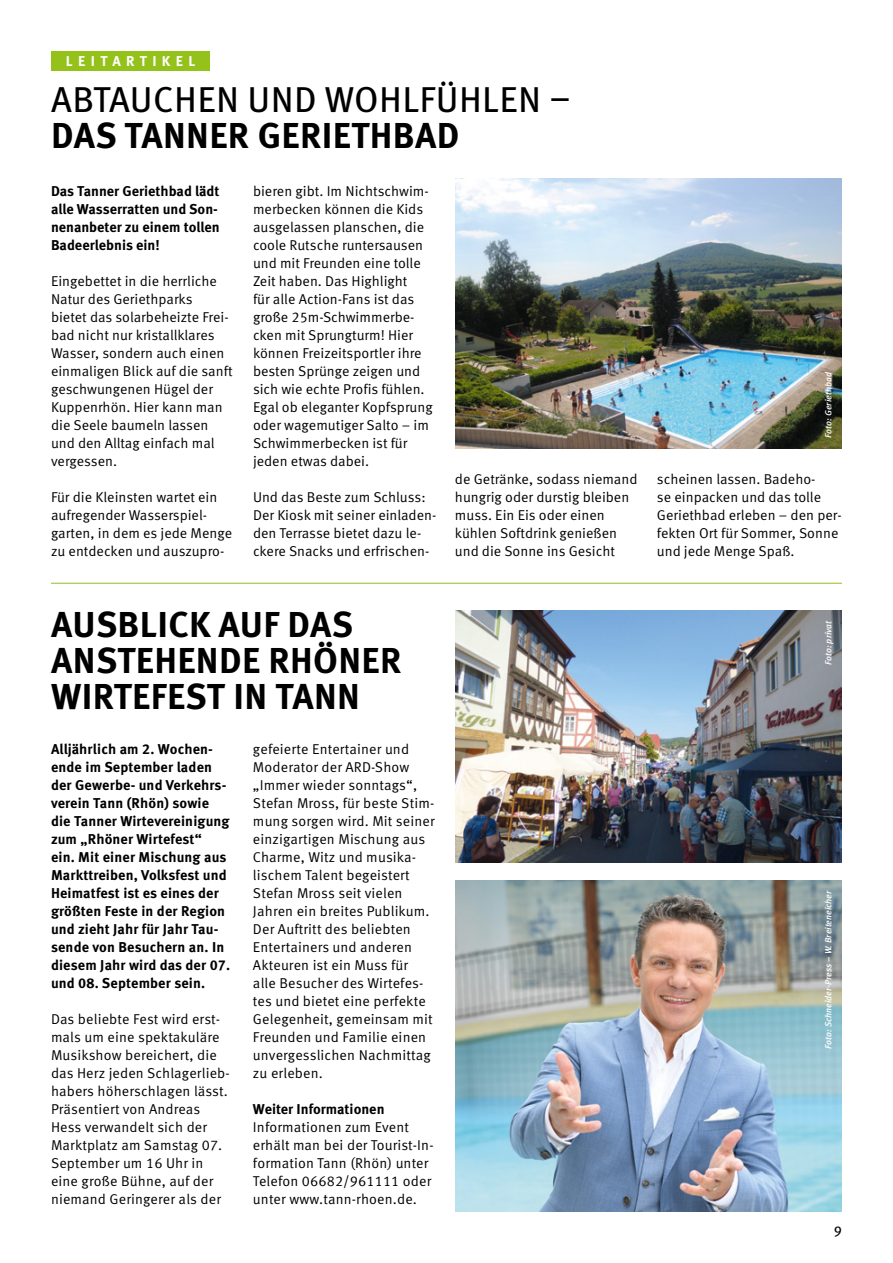
<style>
.page{position:relative;width:893px;height:1263px;background:#fff}
.page>*{position:absolute;margin:0;border:0;box-sizing:border-box;transform-origin:0 0}
.t1{font:700 36px/36px "Meta Pro";letter-spacing:.01em;color:#000}
.t2{font:36px "Meta Pro";letter-spacing:.01em;color:#000}
.t3{font:14.25px/18px "Meta Pro Norm";color:#000}
.t4{font:700 14.25px/18px "Meta Pro";letter-spacing:.005em;color:#000}
.t5{font:700 14.25px "Meta Pro";letter-spacing:.38em;color:#fff}
.t6{font:14.25px "Meta Pro";color:#000}
.t7{font:italic 500 9px "Meta Pro";letter-spacing:-.005em;color:#fff}
</style>
<div class="page">
<div style="left:51px;top:51px;width:159px;height:19px;background:#94c11a"></div>
<img style="left:455px;top:178px;width:387px;height:270px">
<img style="left:455px;top:610px;width:387px;height:252px">
<img style="left:455px;top:880px;width:387px;height:332px">
<hr style="left:51px;top:583px;width:791px;height:1px;background:#94c11a">
<p class="t5" style="left:66px;top:50px;width:131px">LEITARTIKEL</p>
<h1 class="t2" style="left:51px;top:72px;width:521px">ABTAUCHEN UND WOHLFÜHLEN –</h1>
<h1 class="t1" style="left:51px;top:115px;width:410px">DAS TANNER GERIETHBAD</h1>
<p class="t4" style="left:51px;top:181px;width:170px">Das Tanner Geriethbad lädt alle Wasserratten und Son&shy;nenanbeter zu einem tollen<br>Badeerlebnis ein!</p>
<p class="t3" style="left:51px;top:271px;width:183px">Eingebettet in die herrliche<br>Natur des Geriethparks<br>bietet das solarbeheizte Frei&shy;bad nicht nur kristallklares<br>Wasser, sondern auch einen einmaligen Blick auf die sanft geschwungenen Hügel der<br>Kuppenrhön. Hier kann man die Seele baumeln lassen und den Alltag einfach mal vergessen.</p>
<p class="t3" style="left:51px;top:487px;width:183px">Für die Kleinsten wartet ein aufregender Wasserspiel&shy;garten, in dem es jede Menge zu entdecken und auszupro-</p>
<p class="t3" style="left:253px;top:181px;width:181px">bieren gibt. Im Nichtschwim&shy;merbecken können die Kids ausgelassen planschen, die coole Rutsche runtersausen und mit Freunden eine tolle<br>Zeit haben. Das Highlight<br>für alle Action-Fans ist das große 25m-Schwimmerbe&shy;cken mit Sprungturm! Hier können Freizeitsportler ihre besten Sprünge zeigen und sich wie echte Profis fühlen.<br>Egal ob eleganter Kopfsprung oder wagemutiger Salto – im<br>Schwimmerbecken ist für jeden etwas dabei.</p>
<p class="t3" style="left:253px;top:487px;width:185px">Und das Beste zum Schluss:<br>Der Kiosk mit seiner einladen&shy;den Terrasse bietet dazu le&shy;ckere Snacks und erfrischen-</p>
<p class="t7" style="left:821px;top:438px;width:67px;rotate:-90deg">Foto: Geriethbad</p>
<p class="t3" style="left:455px;top:469px;width:184px">de Getränke, sodass niemand hungrig oder durstig bleiben muss. Ein Eis oder einen kühlen Softdrink genießen und die Sonne ins Gesicht</p>
<p class="t3" style="left:657px;top:469px;width:186px">scheinen lassen. Badeho-<br>se einpacken und das tolle<br>Geriethbad erleben – den per&shy;fekten Ort für Sommer, Sonne und jede Menge Spaß.</p>
<h1 class="t1" style="left:51px;top:605px;width:352px">AUSBLICK AUF DAS<br>ANSTEHENDE RHÖNER<br>WIRTEFEST IN TANN</h1>
<p class="t4" style="left:51px;top:739px;width:181px">Alljährlich am 2. Wochen&shy;ende im September laden der Gewerbe- und Verkehrs&shy;verein Tann (Rhön) sowie die Tanner Wirtevereinigung zum „Rhöner Wirtefest“<br>ein. Mit einer Mischung aus<br>Markttreiben, Volksfest und<br>Heimatfest ist es eines der größten Feste in der Region und zieht Jahr für Jahr Tau&shy;sende von Besuchern an. In diesem Jahr wird das der 07. und 08. September sein.</p>
<p class="t3" style="left:51px;top:1009px;width:180px">Das beliebte Fest wird erst&shy;mals um eine spektakuläre<br>Musikshow bereichert, die das Herz jeden Schlagerlieb&shy;habers höherschlagen lässt.<br>Präsentiert von Andreas<br>Hess verwandelt sich der<br>Marktplatz am Samstag 07.<br>September um 16 Uhr in eine große Bühne, auf der niemand Geringerer als der</p>
<p class="t3" style="left:253px;top:739px;width:183px">gefeierte Entertainer und<br>Moderator der ARD-Show „Immer wieder sonntags“,<br>Stefan Mross, für beste Stim&shy;mung sorgen wird. Mit seiner einzigartigen Mischung aus<br>Charme, Witz und musika&shy;lischem Talent begeistert<br>Stefan Mross seit vielen<br>Jahren ein breites Publikum.<br>Der Auftritt des beliebten<br>Entertainers und anderen<br>Akteuren ist ein Muss für<br>alle Besucher des Wirtefes&shy;tes und bietet eine perfekte<br>Gelegenheit, gemeinsam mit<br>Freunden und Familie einen unvergesslichen Nachmittag zu erleben.</p>
<p class="t4" style="left:253px;top:1099px;width:133px">Weiter Informationen</p>
<p class="t3" style="left:253px;top:1117px;width:182px">Informationen zum Event erhält man bei der Tourist-In&shy;formation Tann (Rhön) unter<br>Telefon 06682/961111 oder unter www.tann-rhoen.de.</p>
<p class="t7" style="left:821px;top:665px;width:46px;rotate:-90deg">Foto: privat</p>
<p class="t7" style="left:821px;top:1049px;width:160px;rotate:-90deg">Foto: Schneider-Press – W. Breiteneicher</p>
<p class="t6" style="left:834px;top:1220px;width:10px">9</p>
</div>
